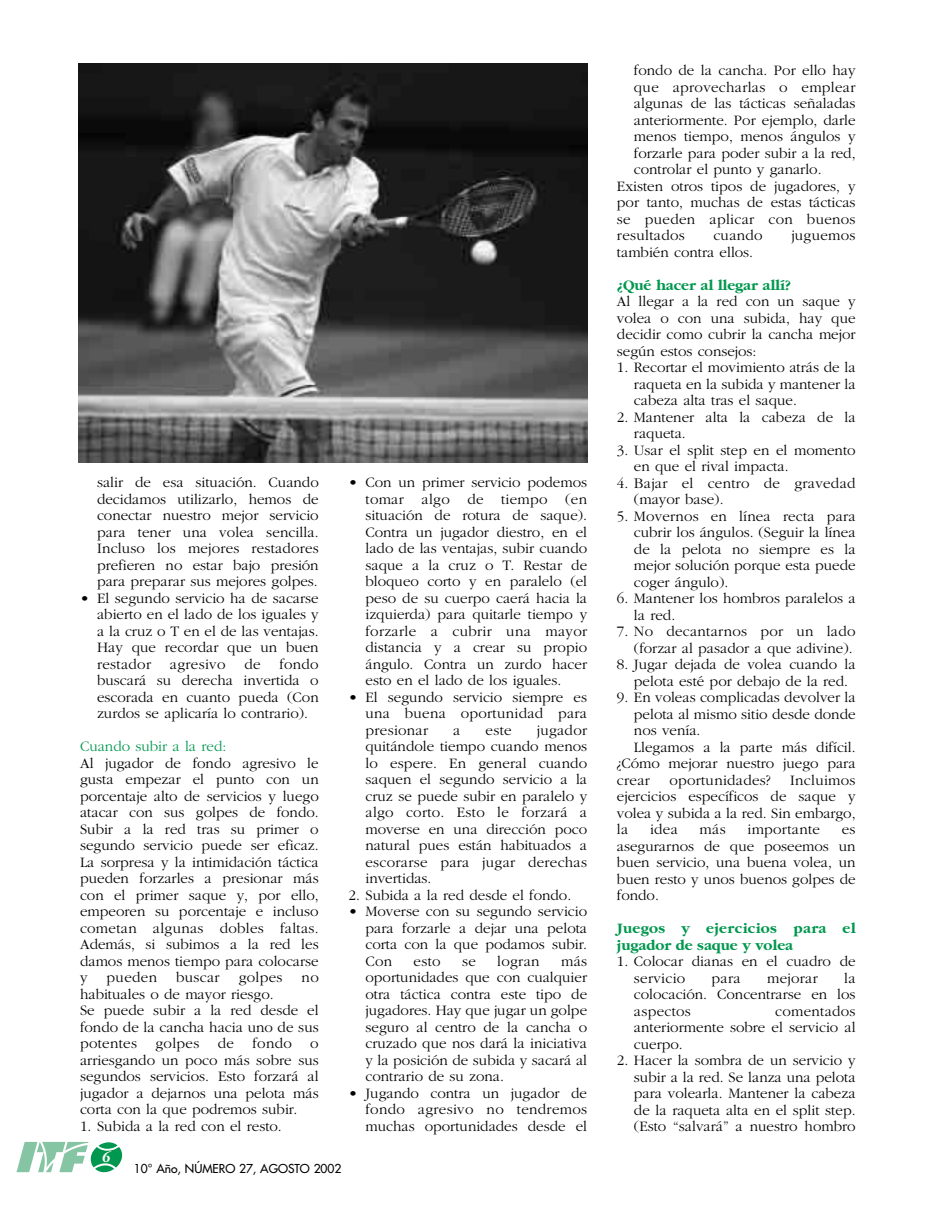
<style>
.page{position:relative;width:935px;height:1215px;background:#fff}
.page>*{position:absolute;margin:0;border:0;box-sizing:border-box;transform-origin:0 0}
.t1{font:300 15px/16.5px "Garamond";color:#000;text-align:justify}
.t2{font:300 15px/16.5px "Garamond";letter-spacing:.02em;color:#000}
.t3{font:700 15px/16.5px "Garamond";letter-spacing:.02em;color:#00974e}
.t4{font:700 15px "Garamond";color:#00974e}
.t5{font:300 15px "Garamond";color:#00974e}
.t6{font:italic 700 15px "Garamond";color:#fff}
.t7{font:12px "Futura";color:#000}
.s1{font-weight:700}
</style>
<div class="page">
<svg style="left:16px;top:1142px;width:107px;height:31px"></svg>
<img style="left:79px;top:63px;width:508px;height:399px">
<p class="t1" style="left:97px;top:475px;width:223px">salir de esa situación. Cuando decidamos utilizarlo, hemos de conectar nuestro mejor servicio para tener una volea sencilla.<br>Incluso los mejores restadores prefieren no estar bajo presión para preparar sus mejores golpes.</p>
<p class="t1" style="left:97px;top:591px;width:223px;text-indent:-17px"><span class="s1">•</span> El segundo servicio ha de sacarse abierto en el lado de los iguales y a la cruz o T en el de las ventajas.<br>Hay que recordar que un buen restador</p>
<p class="t1" style="left:97px;top:657px;width:223px;text-indent:182px">fondo buscará su derecha invertida o escorada en cuanto pueda (Con zurdos se aplicaría lo contrario).</p>
<p class="t5" style="left:80px;top:740px;width:148px">Cuando subir a la red:</p>
<p class="t1" style="left:80px;top:756px;width:240px">Al jugador de fondo agresivo le gusta empezar el punto con un porcentaje alto de servicios y luego atacar con sus golpes de fondo.<br>Subir a la red tras su primer o segundo servicio puede ser eficaz.<br>La sorpresa y la intimidación táctica pueden forzarles a presionar más con el primer saque y, por ello, empeoren su porcentaje e incluso cometan algunas dobles faltas.<br>Además, si subimos a la red les damos menos tiempo para colocarse y</p>
<p class="t2" style="left:170px;top:657px;width:57px">agresivo</p>
<p class="t1" style="left:244px;top:657px;width:18px">de</p>
<p class="t1" style="left:107px;top:970px;width:52px">pueden</p>
<p class="t1" style="left:176px;top:970px;width:45px">buscar</p>
<p class="t1" style="left:239px;top:970px;width:45px">golpes</p>
<p class="t1" style="left:301px;top:970px;width:19px">no</p>
<p class="t1" style="left:80px;top:987px;width:240px;text-align:left">habituales o de mayor riesgo.<br>Se puede subir a la red desde el fondo de la cancha hacia uno de sus potentes golpes de fondo o arriesgando un poco más sobre sus segundos servicios. Esto forzará al jugador a dejarnos una pelota más corta con la que podremos subir.</p>
<p class="t1" style="left:80px;top:1119px;width:203px">1. Subida a la red con el resto.</p>
<p class="t6" style="left:103px;top:1152px;width:10px">6</p>
<p class="t7" style="left:134px;top:1162px;width:209px">10° Año, NÚMERO 27, AGOSTO 2002</p>
<p class="t1" style="left:365px;top:475px;width:223px;text-indent:-17px"><span class="s1">•</span> Con un primer servicio podemos tomar algo de tiempo (en situación de rotura de saque).<br>Contra un jugador diestro, en el lado de las ventajas, subir cuando saque a la cruz o T. Restar de bloqueo corto y en paralelo (el peso de su cuerpo caerá hacia la izquierda) para quitarle tiempo y forzarle a cubrir una mayor distancia y a crear su propio ángulo. Contra un zurdo hacer esto en el lado de los iguales.</p>
<p class="t1" style="left:365px;top:690px;width:223px;text-indent:-17px"><span class="s1">•</span> El segundo servicio siempre es una buena oportunidad para presionar</p>
<p class="t1" style="left:365px;top:723px;width:223px;text-indent:171px">jugador quitándole tiempo cuando menos lo espere. En general cuando saquen el segundo servicio a la cruz se puede subir en paralelo y algo corto. Esto le forzará a moverse en una dirección poco natural pues están habituados a escorarse para jugar derechas invertidas.</p>
<p class="t1" style="left:348px;top:888px;width:224px">2. Subida a la red desde el fondo.</p>
<p class="t1" style="left:365px;top:904px;width:223px;text-indent:-17px"><span class="s1">•</span> Moverse con su segundo servicio para forzarle a dejar una pelota corta con la que podamos subir.<br>Con</p>
<p class="t1" style="left:453px;top:723px;width:9px">a</p>
<p class="t1" style="left:485px;top:723px;width:28px">este</p>
<p class="t1" style="left:413px;top:954px;width:28px">esto</p>
<p class="t1" style="left:462px;top:954px;width:15px">se</p>
<p class="t1" style="left:497px;top:954px;width:44px">logran</p>
<p class="t1" style="left:365px;top:954px;width:223px;text-indent:195px">más oportunidades que con cualquier otra táctica contra este tipo de jugadores. Hay que jugar un golpe seguro al centro de la cancha o cruzado que nos dará la iniciativa y la posición de subida y sacará al contrario de su zona.</p>
<p class="t1" style="left:365px;top:1086px;width:223px;text-indent:-17px"><span class="s1">•</span> Jugando contra un jugador de fondo agresivo no tendremos muchas oportunidades desde el</p>
<p class="t1" style="left:634px;top:63px;width:223px">fondo de la cancha. Por ello hay</p>
<p class="t2" style="left:634px;top:80px;width:223px">que aprovecharlas o emplear</p>
<p class="t1" style="left:634px;top:96px;width:223px">algunas de las tácticas señaladas</p>
<p class="t1" style="left:634px;top:113px;width:223px">anteriormente. Por ejemplo, darle</p>
<p class="t1" style="left:634px;top:129px;width:223px">menos tiempo, menos ángulos y</p>
<p class="t1" style="left:634px;top:146px;width:223px">forzarle para poder subir a la red,</p>
<p class="t1" style="left:634px;top:162px;width:189px">controlar el punto y ganarlo.</p>
<p class="t1" style="left:617px;top:179px;width:240px">Existen otros tipos de jugadores, y</p>
<p class="t1" style="left:617px;top:195px;width:240px">por tanto, muchas de estas tácticas</p>
<p class="t2" style="left:617px;top:212px;width:240px">se pueden aplicar con buenos</p>
<p class="t2" style="left:617px;top:228px;width:69px">resultados</p>
<p class="t1" style="left:713px;top:228px;width:51px">cuando</p>
<p class="t2" style="left:791px;top:228px;width:66px">juguemos</p>
<p class="t1" style="left:617px;top:245px;width:138px">también contra ellos.</p>
<p class="t4" style="left:617px;top:279px;width:176px">¿Qué hacer al llegar allí?</p>
<p class="t1" style="left:617px;top:294px;width:240px">Al llegar a la red con un saque y volea o con una subida, hay que decidir como cubrir la cancha mejor según estos consejos:</p>
<p class="t1" style="left:634px;top:360px;width:223px;text-indent:-17px">1. Recortar el movimiento atrás de la raqueta en la subida y mantener la cabeza alta tras el saque.</p>
<p class="t1" style="left:634px;top:410px;width:223px;text-indent:-17px">2. Mantener alta la cabeza de la raqueta.</p>
<p class="t1" style="left:634px;top:443px;width:223px;text-indent:-17px">3. Usar el split step en el momento en que el rival impacta.</p>
<p class="t2" style="left:634px;top:476px;width:223px;text-indent:-17px">4. Bajar el centro de gravedad (mayor base).</p>
<p class="t1" style="left:634px;top:509px;width:223px;text-indent:-17px">5. Movernos en línea recta para cubrir los ángulos. (Seguir la línea de la pelota no siempre es la mejor solución porque esta puede coger ángulo).</p>
<p class="t1" style="left:634px;top:591px;width:223px;text-indent:-17px">6. Mantener los hombros paralelos a la red.</p>
<p class="t1" style="left:617px;top:624px;width:240px;text-align:right">7. No decantarnos por un lado (forzar al pasador a que adivine).</p>
<p class="t1" style="left:634px;top:657px;width:223px;text-indent:-17px">8. Jugar dejada de volea cuando la pelota esté por debajo de la red.</p>
<p class="t1" style="left:617px;top:690px;width:240px">9. En voleas complicadas devolver la</p>
<p class="t1" style="left:634px;top:707px;width:223px">pelota al mismo sitio desde donde</p>
<p class="t1" style="left:634px;top:723px;width:68px">nos venía.</p>
<p class="t1" style="left:634px;top:740px;width:223px">Llegamos a la parte más difícil.</p>
<p class="t1" style="left:617px;top:756px;width:240px">¿Cómo mejorar nuestro juego para</p>
<p class="t1" style="left:617px;top:773px;width:34px">crear</p>
<p class="t2" style="left:669px;top:773px;width:103px">oportunidades?</p>
<p class="t1" style="left:617px;top:773px;width:240px;text-indent:173px">Incluimos ejercicios específicos de saque y volea y subida a la red. Sin embargo, la</p>
<p class="t1" style="left:650px;top:822px;width:29px">idea</p>
<p class="t1" style="left:699px;top:822px;width:28px">más</p>
<p class="t2" style="left:747px;top:822px;width:74px">importante</p>
<p class="t1" style="left:617px;top:822px;width:240px;text-indent:225px">es asegurarnos de que poseemos un buen servicio, una buena volea, un buen resto y unos buenos golpes de fondo.</p>
<p class="t3" style="left:617px;top:921px;width:240px">Juegos y ejercicios para el jugador de saque y volea</p>
<p class="t1" style="left:634px;top:954px;width:223px;text-indent:-17px">1. Colocar dianas en el cuadro de servicio</p>
<p class="t1" style="left:634px;top:971px;width:223px;text-indent:210px">la colocación. Concentrarse en los aspectos</p>
<p class="t1" style="left:711px;top:971px;width:31px">para</p>
<p class="t2" style="left:767px;top:971px;width:52px">mejorar</p>
<p class="t1" style="left:634px;top:1004px;width:223px;text-indent:141px">comentados anteriormente sobre el servicio al cuerpo.</p>
<p class="t1" style="left:634px;top:1053px;width:223px;text-indent:-17px">2. Hacer la sombra de un servicio y subir a la red. Se lanza una pelota para volearla. Mantener la cabeza de la raqueta alta en el split step. (Esto “salvará” a nuestro hombro</p>
</div>
